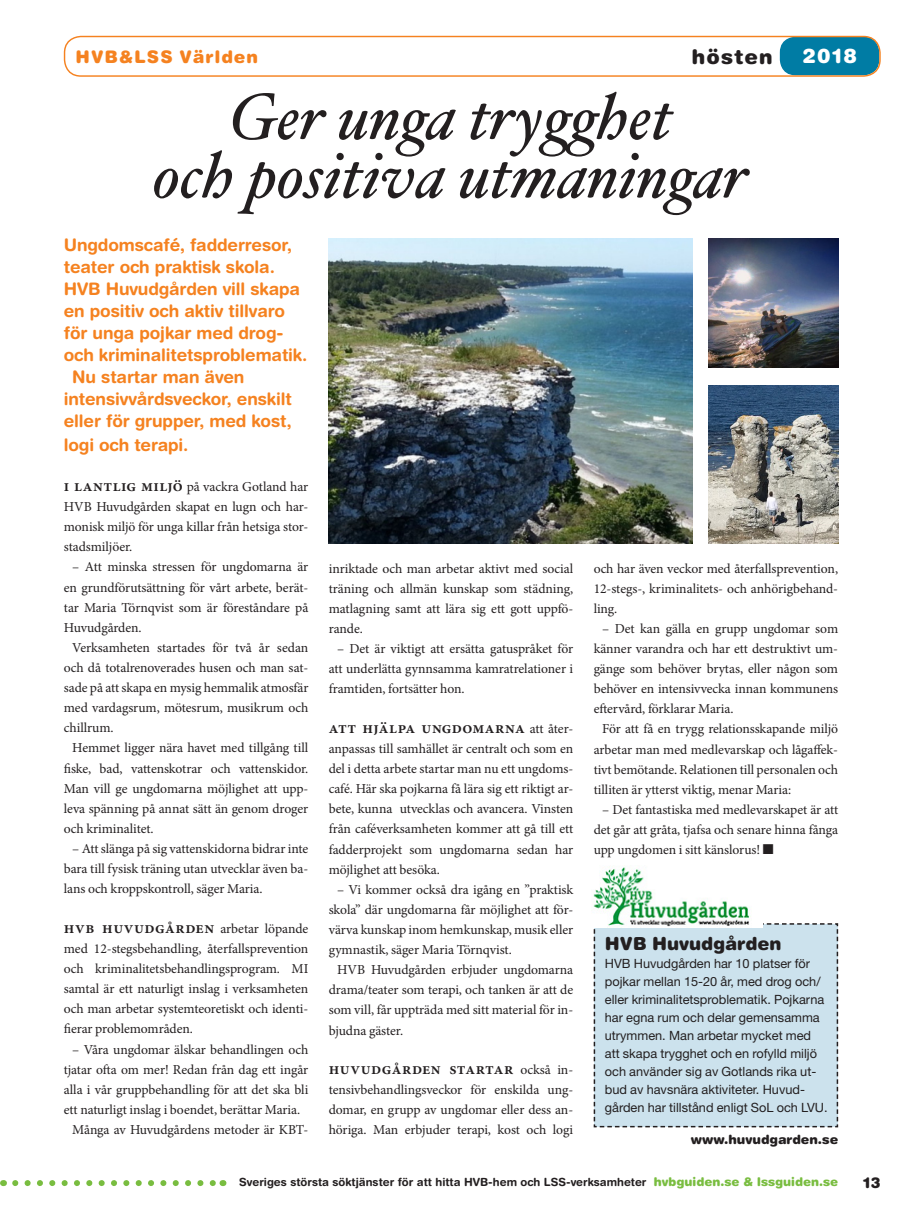
<style>
.page{position:relative;width:902px;height:1221px;background:#fff}
.page>*{position:absolute;margin:0;border:0;box-sizing:border-box;transform-origin:0 0}
.HVB_-_Rub_stor{font:italic 64.5px/58.5px "Hoefler Text";color:#231f20;text-align:center}
.Byline_ny_2{font:900 20.25px "Helvetica Rounded LT Std";letter-spacing:.06em;color:#231f20}
.Byline_ny_2-2{font:900 20.25px "Helvetica Rounded LT Std";color:#fff}
._2016_-_fakta_rubbe{font:900 18px "Helvetica Rounded LT Std";color:#231f20}
.Byline_ny_2-3{font:900 17.4px "Helvetica Rounded LT Std";letter-spacing:.06em;color:#f58220}
.HVB_-_ingress_orange{font:700 17.25px/22px "Helvetica Rounded LT Std";letter-spacing:-.005em;color:#f58220}
.Bröd_ny_2{font:600 16.5px "Minion Pro";letter-spacing:.025em;color:#231f20}
.t1{font:900 15px "Helvetica Rounded LT Std";color:#231f20}
.Bröd_ny_2-2{font:13.65px/20.1px "Minion Pro";letter-spacing:-.005em;color:#231f20;text-align:justify}
._2016_-_fakta_bröd{font:12.75px/18px "Helvetica Neue LT Std";color:#231f20}
._2016_-_fakta_rubbe-2{font:900 12.75px "Helvetica Rounded LT Std";color:#231f20}
.Innehåll_-_red_rutan{font:700 11.25px "Helvetica Rounded LT Std";color:#231f20}
.s1{font-weight:600;font-size:16.5px}
.s2{font-weight:400;font-size:13.65px}
.s3{font-weight:900;font-size:12px;color:#79bd40}
</style>
<div class="page">
<svg style="left:15px;top:1180px;width:201px;height:5px"></svg>
<div style="left:780px;top:37px;width:98px;height:38px;background:#007ca4;border-radius:15px"></div>
<div style="left:779px;top:37px;width:100px;height:38px;border:1px solid #007ca4;border-radius:15px"></div>
<div style="left:64px;top:36px;width:816px;height:41px;border:1px solid #f58220;border-radius:16px"></div>
<div style="left:593px;top:923px;width:245px;height:205px;background:#cce2ed"></div>
<img style="left:329px;top:238px;width:363px;height:305px">
<img style="left:708px;top:238px;width:130px;height:130px">
<img style="left:708px;top:385px;width:130px;height:158px">
<div style="left:589px;top:865px;width:173px;height:62px;background:#fff"></div>
<img style="left:593px;top:866px;width:158px;height:61px">
<p class="Byline_ny_2-3" style="left:75px;top:45px;width:184px">HVB&amp;LSS Världen</p>
<p class="Byline_ny_2" style="left:691px;top:43px;width:82px">hösten</p>
<p class="Byline_ny_2-2" style="left:802px;top:43px;width:56px">2018</p>
<p class="HVB_-_Rub_stor" style="left:154px;top:87px;width:596px">Ger unga trygghet<br>och positiva utmaningar</p>
<p class="HVB_-_ingress_orange" style="left:64px;top:233px;width:245px">Ungdomscafé, fadderresor, teater och praktisk skola.<br>HVB Huvudgården vill skapa en positiv och aktiv tillvaro för unga pojkar med drog&shy;och kriminalitetsproblematik.</p>
<p class="HVB_-_ingress_orange" style="left:64px;top:366px;width:229px;text-indent:9px">Nu startar man även intensivvårdsveckor, enskilt eller för grupper, med kost,</p>
<p class="HVB_-_ingress_orange" style="left:64px;top:434px;width:126px">logi och terapi.</p>
<p class="Bröd_ny_2-2" style="left:64px;top:476px;width:246px"><span class="s1">i lantlig miljö</span> på vackra Gotland har HVB Huvudgården skapat en lugn och har&shy;monisk miljö för unga killar från hetsiga stor&shy;stadsmiljöer.</p>
<p class="Bröd_ny_2-2" style="left:64px;top:557px;width:246px;text-indent:9px">– Att minska stressen för ungdomarna är en grundförutsättning för vårt arbete, berät&shy;tar Maria Törnqvist som är föreståndare på Huvudgården.</p>
<p class="Bröd_ny_2-2" style="left:64px;top:637px;width:246px;text-indent:9px">Verksamheten startades för två år sedan och då totalrenoverades husen och man sat&shy;sade på att skapa en mysig hemmalik atmosfär med vardagsrum, mötesrum, musikrum och chillrum.</p>
<p class="Bröd_ny_2-2" style="left:64px;top:738px;width:246px;text-indent:9px">Hemmet ligger nära havet med tillgång till fiske, bad, vattenskotrar och vattenskidor.<br>Man vill ge ungdomarna möjlighet att upp&shy;leva spänning på annat sätt än genom droger och kriminalitet.</p>
<p class="Bröd_ny_2-2" style="left:64px;top:838px;width:246px;text-indent:9px">– Att slänga på sig vattenskidorna bidrar inte bara till fysisk träning utan utvecklar även ba&shy;lans och kroppskontroll, säger Maria.</p>
<p class="Bröd_ny_2" style="left:64px;top:916px;width:246px">hvb huvudgården <span class="s2">arbetar löpande</span></p>
<p class="Bröd_ny_2-2" style="left:64px;top:938px;width:246px">med 12-stegsbehandling, återfallsprevention och kriminalitetsbehandlingsprogram. MI samtal är ett naturligt inslag i verksamheten och man arbetar systemteoretiskt och identi&shy;fierar problemområden.</p>
<p class="Bröd_ny_2-2" style="left:64px;top:1039px;width:246px;text-indent:9px">– Våra ungdomar älskar behandlingen och tjatar ofta om mer! Redan från dag ett ingår alla i vår gruppbehandling för att det ska bli ett naturligt inslag i boendet, berättar Maria.</p>
<p class="Bröd_ny_2-2" style="left:72px;top:1119px;width:237px">Många av Huvudgårdens metoder är KBT-</p>
<p class="Bröd_ny_2-2" style="left:329px;top:558px;width:246px">inriktade och man arbetar aktivt med social träning och allmän kunskap som städning, matlagning samt att lära sig ett gott uppfö&shy;rande.</p>
<p class="Bröd_ny_2-2" style="left:329px;top:638px;width:246px;text-indent:9px">– Det är viktigt att ersätta gatuspråket för att underlätta gynnsamma kamratrelationer i framtiden, fortsätter hon.</p>
<p class="Bröd_ny_2" style="left:329px;top:716px;width:246px">att hjälpa ungdomarna <span class="s2">att åter-</span></p>
<p class="Bröd_ny_2-2" style="left:329px;top:738px;width:246px">anpassas till samhället är centralt och som en del i detta arbete startar man nu ett ungdoms&shy;café. Här ska pojkarna få lära sig ett riktigt ar&shy;bete, kunna utvecklas och avancera. Vinsten från caféverksamheten kommer att gå till ett fadderprojekt som ungdomarna sedan har möjlighet att besöka.</p>
<p class="Bröd_ny_2-2" style="left:329px;top:879px;width:246px;text-indent:9px">– Vi kommer också dra igång en ”praktisk skola” där ungdomarna får möjlighet att för&shy;värva kunskap inom hemkunskap, musik eller gymnastik, säger Maria Törnqvist.</p>
<p class="Bröd_ny_2-2" style="left:329px;top:959px;width:246px;text-indent:9px">HVB Huvudgården erbjuder ungdomarna drama/teater som terapi, och tanken är att de som vill, får uppträda med sitt material för in&shy;bjudna gäster.</p>
<p class="Bröd_ny_2" style="left:329px;top:1057px;width:246px">huvudgården startar <span class="s2">också in-</span></p>
<p class="Bröd_ny_2-2" style="left:329px;top:1079px;width:246px">tensivbehandlingsveckor för enskilda ung&shy;domar, en grupp av ungdomar eller dess an&shy;höriga. Man erbjuder terapi, kost och logi</p>
<p class="Bröd_ny_2-2" style="left:593px;top:558px;width:246px">och har även veckor med återfallsprevention, 12-stegs-, kriminalitets- och anhörigbehand&shy;ling.</p>
<p class="Bröd_ny_2-2" style="left:593px;top:618px;width:246px;text-indent:9px">– Det kan gälla en grupp ungdomar som känner varandra och har ett destruktivt um&shy;gänge som behöver brytas, eller någon som behöver en intensivvecka innan kommunens eftervård, förklarar Maria.</p>
<p class="Bröd_ny_2-2" style="left:593px;top:719px;width:246px;text-indent:9px">För att få en trygg relationsskapande miljö arbetar man med medlevarskap och lågaffek&shy;tivt bemötande. Relationen till personalen och tilliten är ytterst viktig, menar Maria:</p>
<p class="Bröd_ny_2-2" style="left:593px;top:799px;width:246px;text-indent:9px">– Det fantastiska med medlevarskapet är att det går att gråta, tjafsa och senare hinna fånga upp ungdomen i sitt känslorus! ■</p>
<p class="_2016_-_fakta_rubbe" style="left:604px;top:932px;width:178px">HVB Huvudgården</p>
<p class="_2016_-_fakta_bröd" style="left:604px;top:954px;width:224px">HVB Huvudgården har 10 platser för pojkar mellan 15-20 år, med drog och/ eller kriminalitetsproblematik. Pojkarna har egna rum och delar gemensamma utrymmen. Man arbetar mycket med att skapa trygghet och en rofylld miljö och använder sig av Gotlands rika ut&shy;bud av havsnära aktiviteter. Huvud&shy;gården har tillstånd enligt SoL och LVU.</p>
<p class="_2016_-_fakta_rubbe-2" style="left:690px;top:1130px;width:149px">www.huvudgarden.se</p>
<p class="Innehåll_-_red_rutan" style="left:239px;top:1174px;width:600px">Sveriges största söktjänster för att hitta HVB-hem och LSS-verksamheter <span class="s3">hvbguiden.se &amp; lssguiden.se</span></p>
<p class="t1" style="left:862px;top:1172px;width:19px">13</p>
</div>
